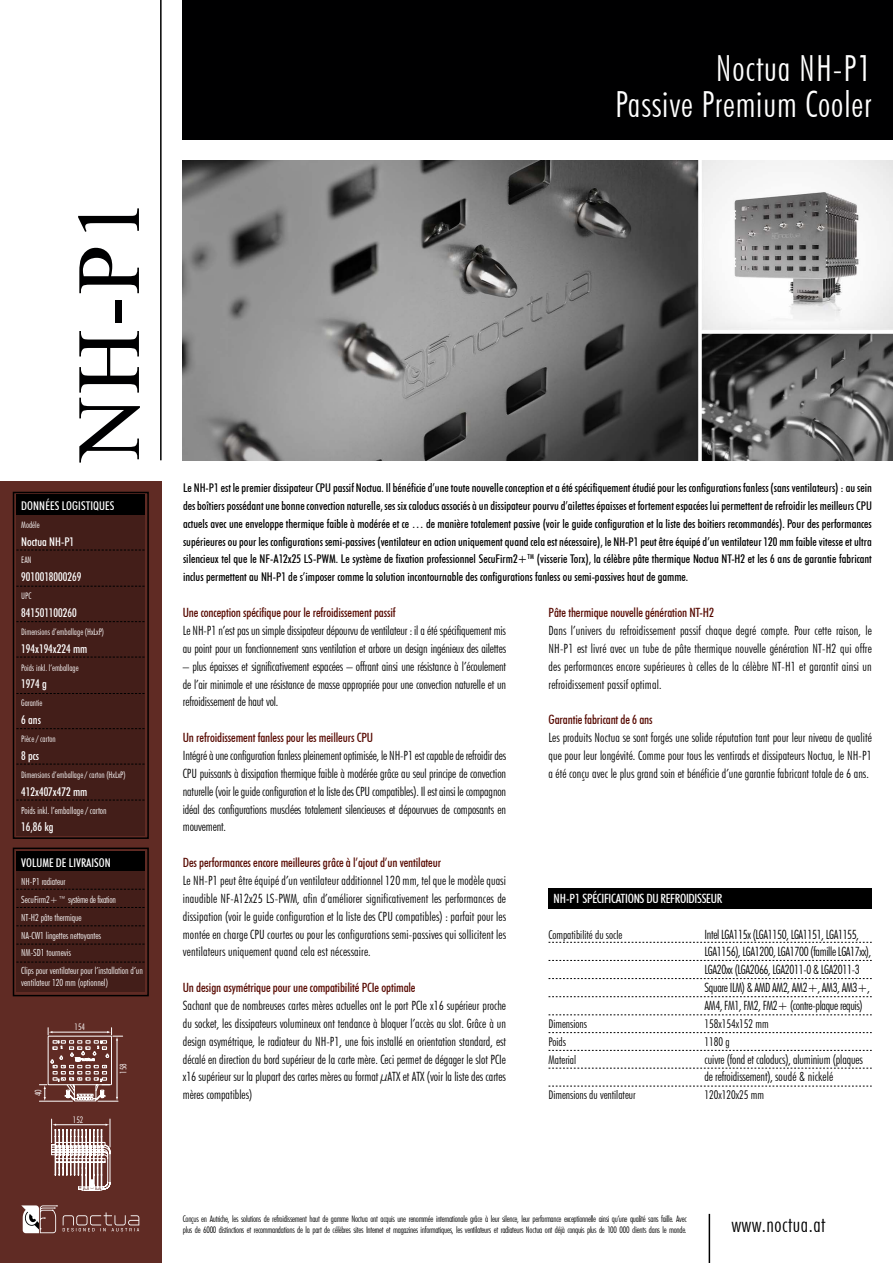
<style>
.page{position:relative;width:893px;height:1263px;background:#fff}
.page>*{position:absolute;margin:0;border:0;box-sizing:border-box;transform-origin:0 0}
.t1{font:90px "Times New Roman";color:#000001}
.t2{font:300 condensed 36px/35.7px "Futura BT";letter-spacing:.025em;color:#fff;text-align:right}
.t3{font:300 condensed 21px "Futura BT";letter-spacing:.025em;color:#000}
.t4{font:300 condensed 12.75px/17.9px "Futura BT";letter-spacing:-.01em;color:#000001;text-align:justify}
.t5{font:500 condensed 12.75px "Futura BT";letter-spacing:-.01em;color:#570901}
.t6{font:300 condensed 12.75px/17.9px "Futura BT";letter-spacing:-.01em;color:#000}
.t7{font:500 condensed 12.75px "Futura BT";letter-spacing:-.025em;color:#fff}
.t8{font:500 condensed 12px/17.9px "Futura BT";color:#000;text-align:justify}
.t9{font:500 condensed 12px "Futura BT";color:#fff}
.t10{font:300 condensed 12px/17.9px "Futura BT";color:#000}
.t11{font:300 condensed 9.75px/17.9px "Futura BT";color:#fff}
.t12{font:300 condensed 9px/10.8px "Futura BT";letter-spacing:-.03em;color:#000}
.t13{font:300 condensed 9px "Futura BT";color:#fff}
</style>
<div class="page">
<div style="left:183px;top:0;width:710px;height:139px;background:#000001"></div>
<div style="left:0;top:482px;width:162px;height:781px;background:#602b24"></div>
<div style="left:16px;top:513px;width:129px;height:323px;background:#431e19"></div>
<div style="left:16px;top:495px;width:129px;height:20px;background:#000"></div>
<div style="left:13px;top:492px;width:136px;height:347px;border:2px solid #000"></div>
<svg style="left:16px;top:550px;width:129px;height:1px"></svg>
<svg style="left:16px;top:586px;width:129px;height:1px"></svg>
<svg style="left:16px;top:621px;width:129px;height:1px"></svg>
<svg style="left:16px;top:657px;width:129px;height:1px"></svg>
<svg style="left:16px;top:693px;width:129px;height:1px"></svg>
<svg style="left:16px;top:728px;width:129px;height:1px"></svg>
<svg style="left:16px;top:764px;width:129px;height:1px"></svg>
<svg style="left:16px;top:800px;width:129px;height:1px"></svg>
<hr style="left:160px;top:0;width:2px;height:460px;background:#000">
<hr style="left:709px;top:1214px;width:1px;height:49px;background:#000">
<svg style="left:21px;top:1205px;width:118px;height:28px"></svg>
<svg style="left:549px;top:1032px;width:323px;height:1px"></svg>
<svg style="left:549px;top:978px;width:323px;height:1px"></svg>
<svg style="left:549px;top:1014px;width:323px;height:1px"></svg>
<svg style="left:549px;top:942px;width:323px;height:1px"></svg>
<svg style="left:549px;top:960px;width:323px;height:1px"></svg>
<svg style="left:549px;top:996px;width:323px;height:1px"></svg>
<svg style="left:549px;top:1050px;width:323px;height:1px"></svg>
<svg style="left:549px;top:1068px;width:323px;height:1px"></svg>
<svg style="left:549px;top:1086px;width:323px;height:1px"></svg>
<div style="left:549px;top:888px;width:323px;height:20px;background:#000"></div>
<img style="left:183px;top:161px;width:709px;height:299px">
<div style="left:16px;top:868px;width:129px;height:124px;background:#431e19"></div>
<div style="left:16px;top:852px;width:129px;height:19px;background:#000"></div>
<div style="left:13px;top:847px;width:136px;height:149px;border:2px solid #000"></div>
<svg style="left:16px;top:889px;width:129px;height:1px"></svg>
<svg style="left:16px;top:907px;width:129px;height:1px"></svg>
<svg style="left:16px;top:925px;width:129px;height:1px"></svg>
<svg style="left:16px;top:944px;width:129px;height:1px"></svg>
<svg style="left:39px;top:1028px;width:84px;height:74px"></svg>
<svg style="left:51px;top:1119px;width:60px;height:72px"></svg>
<svg style="left:16px;top:962px;width:129px;height:1px"></svg>
<h1 class="t1" style="left:45px;top:461px;width:265px;rotate:-90deg">NH-P1</h1>
<p class="t9" style="left:21px;top:498px;width:95px">DONNÉES LOGISTIQUES</p>
<p class="t13" style="left:21px;top:519px;width:20px">Modéle</p>
<p class="t9" style="left:21px;top:534px;width:55px">Noctua NH-P1</p>
<p class="t13" style="left:21px;top:555px;width:12px">EAN</p>
<p class="t9" style="left:21px;top:570px;width:62px">9010018000269</p>
<p class="t13" style="left:21px;top:590px;width:12px">UPC</p>
<p class="t9" style="left:21px;top:605px;width:57px">841501100260</p>
<p class="t13" style="left:21px;top:626px;width:84px">Dimensions d’emballage (HxLxP)</p>
<p class="t9" style="left:21px;top:641px;width:68px">194x194x224 mm</p>
<p class="t13" style="left:21px;top:662px;width:59px">Poids inkl. l’emballage</p>
<p class="t9" style="left:21px;top:677px;width:27px">1974 g</p>
<p class="t13" style="left:21px;top:698px;width:23px">Garantie</p>
<p class="t9" style="left:21px;top:713px;width:21px">6 ans</p>
<p class="t13" style="left:21px;top:733px;width:36px">Pièce / carton</p>
<p class="t9" style="left:21px;top:748px;width:19px">8 pcs</p>
<p class="t13" style="left:21px;top:769px;width:106px">Dimensions d’emballage / carton (HxLxP)</p>
<p class="t9" style="left:21px;top:784px;width:68px">412x407x472 mm</p>
<p class="t11" style="left:21px;top:801px;width:87px">Poids inkl. l’emballage / carton</p>
<p class="t9" style="left:21px;top:820px;width:34px">16,86 kg</p>
<p class="t9" style="left:21px;top:855px;width:91px">VOLUME DE LIVRAISON</p>
<p class="t11" style="left:21px;top:872px;width:123px">NH-P1 radiateur<br>SecuFirm2+™ système de fixation<br>NT-H2 pâte thermique<br>NA-CW1 lingettes nettoyantes<br>NM-SD1 tournevis<br>Clips pour ventilateur pour l’installation d’un</p>
<p class="t11" style="left:21px;top:974px;width:88px">ventilateur 120 mm (optionnel)</p>
<p class="t13" style="left:75px;top:1021px;width:12px">154</p>
<p class="t13" style="left:118px;top:1074px;width:12px;rotate:-90deg">158</p>
<p class="t13" style="left:33px;top:1096px;width:9px;rotate:-90deg">40</p>
<p class="t13" style="left:73px;top:1114px;width:12px">152</p>
<h2 class="t2" style="left:615px;top:50px;width:258px">Noctua NH-P1<br>Passive Premium Cooler</h2>
<p class="t8" style="left:183px;top:479px;width:690px">Le NH-P1 est le premier dissipateur CPU passif Noctua. Il bénéficie d’une toute nouvelle conception et a été spécifiquement étudié pour les configurations fanless (sans ventilateurs) : au sein des boîtiers possédant une bonne convection naturelle, ses six caloducs associés à un dissipateur pourvu d’ailettes épaisses et fortement espacées lui permettent de refroidir les meilleurs CPU actuels avec une enveloppe thermique faible à modérée et ce … de manière totalement passive (voir le guide configuration et la liste des boitiers recommandés). Pour des performances supérieures ou pour les configurations semi-passives (ventilateur en action uniquement quand cela est nécessaire), le NH-P1 peut être équipé d’un ventilateur 120 mm faible vitesse et ultra silencieux tel que le NF-A12x25 LS-PWM. Le système de fixation professionnel SecuFirm2+<sup>TM</sup> (visserie Torx), la célèbre pâte thermique Noctua NT-H2 et les 6 ans de garantie fabricant inclus permettent au NH-P1 de s’imposer comme la solution incontournable des configurations fanless ou semi-passives haut de gamme.</p>
<p class="t5" style="left:549px;top:605px;width:167px">Pâte thermique nouvelle génération NT-H2</p>
<p class="t4" style="left:549px;top:621px;width:325px">Dans l’univers du refroidissement passif chaque degré compte. Pour cette raison, le NH-P1 est livré avec un tube de pâte thermique nouvelle génération NT-H2 qui offre des performances encore supérieures à celles de la célèbre NT-H1 et garantit ainsi un refroidissement passif optimal.</p>
<p class="t5" style="left:549px;top:712px;width:106px">Garantie fabricant de 6 ans</p>
<p class="t4" style="left:549px;top:728px;width:325px">Les produits Noctua se sont forgés une solide réputation tant pour leur niveau de qualité que pour leur longévité. Comme pour tous les ventirads et dissipateurs Noctua, le NH-P1 a été conçu avec le plus grand soin et bénéficie d’une garantie fabricant totale de 6 ans.</p>
<p class="t5" style="left:183px;top:605px;width:214px">Une conception spécifique pour le refroidissement passif</p>
<p class="t4" style="left:183px;top:621px;width:325px">Le NH-P1 n’est pas un simple dissipateur dépourvu de ventilateur : il a été spécifiquement mis au point pour un fonctionnement sans ventilation et arbore un design ingénieux des ailettes</p>
<p class="t4" style="left:183px;top:657px;width:325px">– plus épaisses et significativement espacées – offrant ainsi une résistance à l’écoulement de l’air minimale et une résistance de masse appropriée pour une convection naturelle et un refroidissement de haut vol.</p>
<p class="t5" style="left:183px;top:730px;width:192px">Un refroidissement fanless pour les meilleurs CPU</p>
<p class="t4" style="left:183px;top:746px;width:325px">Intégré à une configuration fanless pleinement optimisée, le NH-P1 est capable de refroidir des CPU puissants à dissipation thermique faible à modérée grâce au seul principe de convection naturelle (voir le guide configuration et la liste des CPU compatibles). Il est ainsi le compagnon idéal des configurations musclées totalement silencieuses et dépourvues de composants en mouvement.</p>
<p class="t5" style="left:183px;top:855px;width:260px">Des performances encore meilleures grâce à l’ajout d’un ventilateur</p>
<p class="t4" style="left:183px;top:871px;width:325px">Le NH-P1 peut être équipé d’un ventilateur additionnel 120 mm, tel que le modèle quasi inaudible NF-A12x25 LS-PWM, afin d’améliorer significativement les performances de dissipation (voir le guide configuration et la liste des CPU compatibles) : parfait pour les montée en charge CPU courtes ou pour les configurations semi-passives qui sollicitent les ventilateurs uniquement quand cela est nécessaire.</p>
<p class="t5" style="left:183px;top:980px;width:234px">Un design asymétrique pour une compatibilité PCIe optimale</p>
<p class="t4" style="left:183px;top:996px;width:325px">Sachant que de nombreuses cartes mères actuelles ont le port PCIe x16 supérieur proche du socket, les dissipateurs volumineux ont tendance à bloquer l’accès au slot. Grâce à un design asymétrique, le radiateur du NH-P1, une fois installé en orientation standard, est décalé en direction du bord supérieur de la carte mère. Ceci permet de dégager le slot PCIe x16 supérieur sur la plupart des cartes mères au format µATX et ATX (voir la liste des cartes mères compatibles)</p>
<p class="t7" style="left:553px;top:890px;width:170px">NH-P1 SPÉCIFICATIONS DU REFROIDISSEUR</p>
<p class="t4" style="left:705px;top:925px;width:168px;text-align:left">Intel LGA115x (LGA1150, LGA1151, LGA1155, LGA1156), LGA1200, LGA1700 (famille LGA17xx), LGA20xx (LGA2066, LGA2011-0 &amp; LGA2011-3<br>Square ILM) &amp; AMD AM2, AM2+, AM3, AM3+, AM4, FM1, FM2, FM2+ (contre-plaque requis)</p>
<p class="t10" style="left:705px;top:1014px;width:66px">158x154x152 mm<br>1180 g</p>
<p class="t6" style="left:705px;top:1050px;width:160px">cuivre (fond et caloducs), aluminium (plaques de refroidissement), soudé &amp; nickelé</p>
<p class="t10" style="left:705px;top:1086px;width:61px">120x120x25 mm</p>
<p class="t10" style="left:549px;top:925px;width:75px">Compatibilité du socle</p>
<p class="t10" style="left:549px;top:1014px;width:40px">Dimensions<br>Poids<br>Material</p>
<p class="t10" style="left:549px;top:1086px;width:89px">Dimensions du ventilateur</p>
<p class="t12" style="left:183px;top:1213px;width:505px">Conçus en Autriche, les solutions de refroidissement haut de gamme Noctua ont acquis une renommée internationale grâce à leur silence, leur performance exceptionnelle ainsi qu’une qualité sans faille. Avec plus de 6000 distinctions et recommandations de la part de célèbres sites Internet et magazines informatiques, les ventilateurs et radiateurs Noctua ont déjà conquis plus de 100 000 clients dans le monde.</p>
<h3 class="t3" style="left:731px;top:1212px;width:96px">www.noctua.at</h3>
</div>
